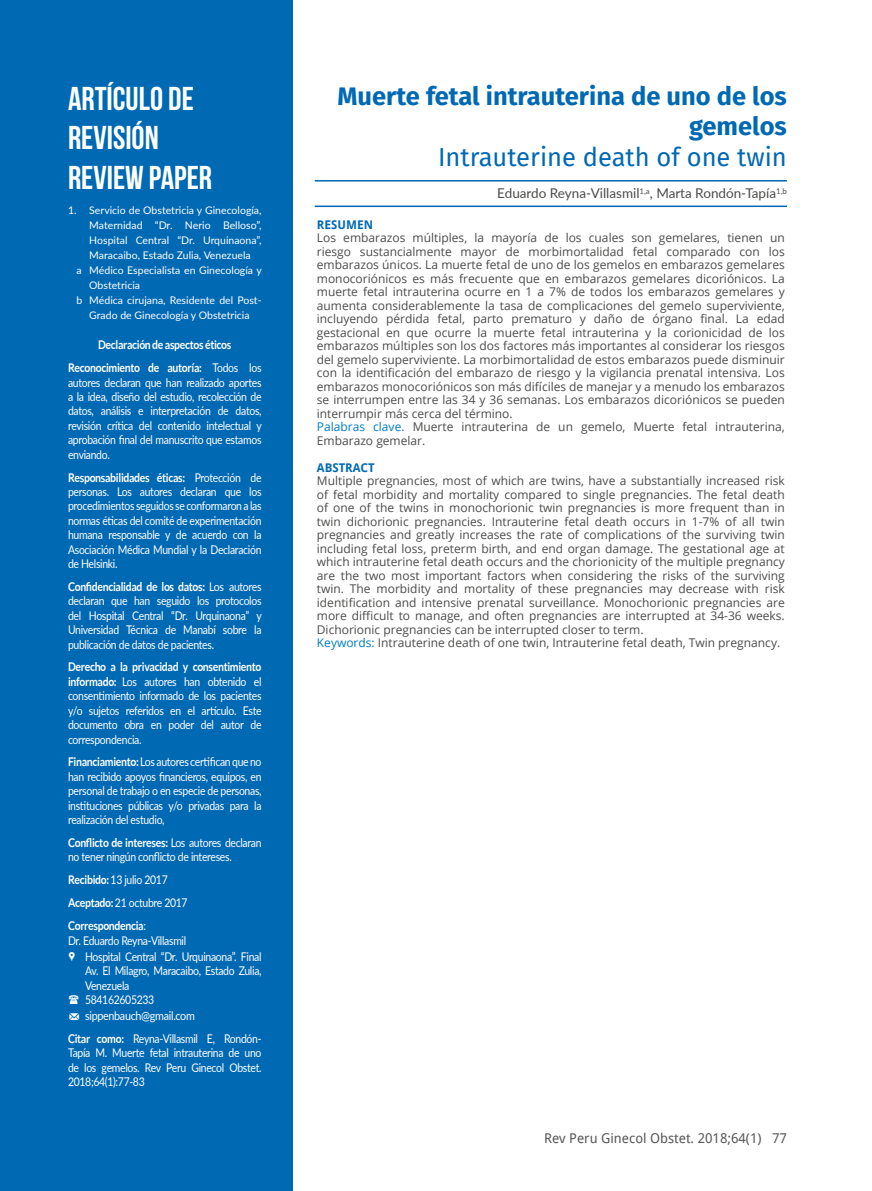
<style>
.page{position:relative;width:872px;height:1191px;background:#fff}
.page>*{position:absolute;margin:0;border:0;box-sizing:border-box;transform-origin:0 0}
.t1{font:33px/39.6px "Bebas Neue";color:#fff}
.t2{font:700 25.5px/30.6px "Fira Sans";color:#0069b4;text-align:right}
.t3{font:25.5px "Fira Sans";color:#0069b4}
.t4{font:13.5px "Lato";color:#4b4b4a}
.t5{font:13.5px "Droid Sans";color:#575756}
.t6{font:12px/13.5px "Open Sans";color:#4b4b4a}
.t7{font:12px/14.4px "Lato";letter-spacing:-.03em;color:#fff;text-align:justify;scale:.87 1}
.t8{font:700 12px/23px "Lato";letter-spacing:-.03em;color:#fff;text-align:center;scale:.87 1}
.t9{font:12px/23px "Lato";letter-spacing:-.03em;color:#fff;scale:.9 1}
.t10{font:700 12px "Droid Sans";color:#0069b4}
.t11{font:10.5px "Lato";color:#fff}
.s1{font-weight:400}
.s2{font-weight:700}
.s3{font-family:"Modern Pictograms";font-size:13.5px}
.s4{color:#007bc1}
</style>
<div class="page">
<div style="left:0;top:0;width:293px;height:1191px;background:#0069b4"></div>
<hr style="left:315px;top:180px;width:472px;height:1px;background:#0069b4">
<hr style="left:315px;top:205px;width:472px;height:2px;background:#0069b4">
<h1 class="t1" style="left:68px;top:78px;width:146px">ARTÍCULO DE<br>REVISIÓN<br>REVIEW PAPER</h1>
<p class="t11" style="left:68px;top:202px;width:195px">1. Servicio de Obstetricia y Ginecología,</p>
<p class="t11" style="left:89px;top:217px;width:174px">Maternidad “Dr. Nerio Belloso”,</p>
<p class="t11" style="left:89px;top:232px;width:174px">Hospital Central “Dr. Urquinaona”,</p>
<p class="t11" style="left:89px;top:247px;width:163px">Maracaibo, Estado Zulia, Venezuela</p>
<p class="t11" style="left:77px;top:262px;width:187px">a Médico Especialista en Ginecología y</p>
<p class="t11" style="left:89px;top:277px;width:52px">Obstetricia</p>
<p class="t11" style="left:77px;top:292px;width:186px">b Médica cirujana, Residente del Post-</p>
<p class="t11" style="left:89px;top:307px;width:162px">Grado de Ginecología y Obstetricia</p>
<p class="t8" style="left:68px;top:333px;width:224px">Declaración de aspectos éticos<br>Reconocimiento de autoría: <span class="s1">Todos los</span></p>
<p class="t7" style="left:68px;top:374px;width:224px">autores declaran que han realizado aportes a la idea, diseño del estudio, recolección de datos, análisis e interpretación de datos, revisión crítica del contenido intelectual y aprobación final del manuscrito que estamos enviando.</p>
<p class="t7" style="left:68px;top:469px;width:224px"><span class="s2">Responsabilidades éticas:</span> Protección de personas. Los autores declaran que los procedimientos seguidos se conformaron a las normas éticas del comité de experimentación humana responsable y de acuerdo con la Asociación Médica Mundial y la Declaración de Helsinki.</p>
<p class="t7" style="left:68px;top:579px;width:224px"><span class="s2">Confidencialidad de los datos:</span> Los autores declaran que han seguido los protocolos del Hospital Central “Dr. Urquinaona” y Universidad Técnica de Manabí sobre la publicación de datos de pacientes.</p>
<p class="t7" style="left:68px;top:659px;width:224px"><span class="s2">Derecho a la privacidad y consentimiento informado:</span> Los autores han obtenido el consentimiento informado de los pacientes y/o sujetos referidos en el artículo. Este documento obra en poder del autor de correspondencia.</p>
<p class="t7" style="left:68px;top:754px;width:224px"><span class="s2">Financiamiento:</span> Los autores certifican que no han recibido apoyos financieros, equipos, en personal de trabajo o en especie de personas, instituciones públicas y/o privadas para la realización del estudio,</p>
<p class="t7" style="left:68px;top:835px;width:224px"><span class="s2">Conflicto de intereses:</span> Los autores declaran no tener ningún conflicto de intereses.</p>
<p class="t8" style="left:68px;top:868px;width:139px;text-align:left">Recibido: <span class="s1">13 julio 2017<br></span>Aceptado: <span class="s1">21 octubre 2017<br></span>Correspondencia<span class="s1">:</span></p>
<p class="t7" style="left:68px;top:931px;width:224px;line-height:16.2px">Dr. Eduardo Reyna-Villasmil<br><span class="s3">,</span> Hospital Central “Dr. Urquinaona”. Final</p>
<p class="t7" style="left:85px;top:963px;width:204px;text-align:left">Av. El Milagro, Maracaibo, Estado Zulia,<br>Venezuela<br>584162605233</p>
<p class="t9" style="left:68px;top:1003px;width:216px"><span class="s3">m</span> sippenbauch@gmail.com<br><span class="s2">Citar como:</span> Reyna-Villasmil E, Rondón-</p>
<p class="t7" style="left:68px;top:1045px;width:224px">Tapía M. Muerte fetal intrauterina de uno de los gemelos. Rev Peru Ginecol Obstet.<br>2018;64(1):77-83</p>
<h2 class="t2" style="left:337px;top:79px;width:451px">Muerte fetal intrauterina de uno de los gemelos</h2>
<h2 class="t3" style="left:438px;top:138px;width:350px">Intrauterine death of one twin</h2>
<p class="t4" style="left:497px;top:184px;width:291px">Eduardo Reyna-Villasmil<sup>1,a</sup>, Marta Rondón-Tapía<sup>1,b</sup></p>
<p class="t10" style="left:317px;top:216px;width:58px">RESUMEN</p>
<p class="t6" style="left:317px;top:231px;width:469px">Los embarazos múltiples, la mayoría de los cuales son gemelares, tienen un riesgo sustancialmente mayor de morbimortalidad fetal comparado con los embarazos únicos. La muerte fetal de uno de los gemelos en embarazos gemelares monocoriónicos es más frecuente que en embarazos gemelares dicoriónicos. La muerte fetal intrauterina ocurre en 1 a 7% de todos los embarazos gemelares y aumenta considerablemente la tasa de complicaciones del gemelo superviviente, incluyendo pérdida fetal, parto prematuro y daño de órgano final. La edad gestacional en que ocurre la muerte fetal intrauterina y la corionicidad de los embarazos múltiples son los dos factores más importantes al considerar los riesgos del gemelo superviviente. La morbimortalidad de estos embarazos puede disminuir con la identificación del embarazo de riesgo y la vigilancia prenatal intensiva. Los embarazos monocoriónicos son más difíciles de manejar y a menudo los embarazos se interrumpen entre las 34 y 36 semanas. Los embarazos dicoriónicos se pueden interrumpir más cerca del término.<br><span class="s4">Palabras clave.</span> Muerte intrauterina de un gemelo, Muerte fetal intrauterina, Embarazo gemelar.</p>
<p class="t10" style="left:317px;top:459px;width:59px">ABSTRACT</p>
<p class="t6" style="left:317px;top:474px;width:469px">Multiple pregnancies, most of which are twins, have a substantially increased risk of fetal morbidity and mortality compared to single pregnancies. The fetal death of one of the twins in monochorionic twin pregnancies is more frequent than in twin dichorionic pregnancies. Intrauterine fetal death occurs in 1-7% of all twin pregnancies and greatly increases the rate of complications of the surviving twin including fetal loss, preterm birth, and end organ damage. The gestational age at which intrauterine fetal death occurs and the chorionicity of the multiple pregnancy are the two most important factors when considering the risks of the surviving twin. The morbidity and mortality of these pregnancies may decrease with risk identification and intensive prenatal surveillance. Monochorionic pregnancies are more difficult to manage, and often pregnancies are interrupted at 34-36 weeks.<br>Dichorionic pregnancies can be interrupted closer to term.<br><span class="s4">Keywords:</span> Intrauterine death of one twin, Intrauterine fetal death, Twin pregnancy.</p>
<p class="t5" style="left:544px;top:1128px;width:244px">Rev Peru Ginecol Obstet. 2018;64(1) 77</p>
</div>
